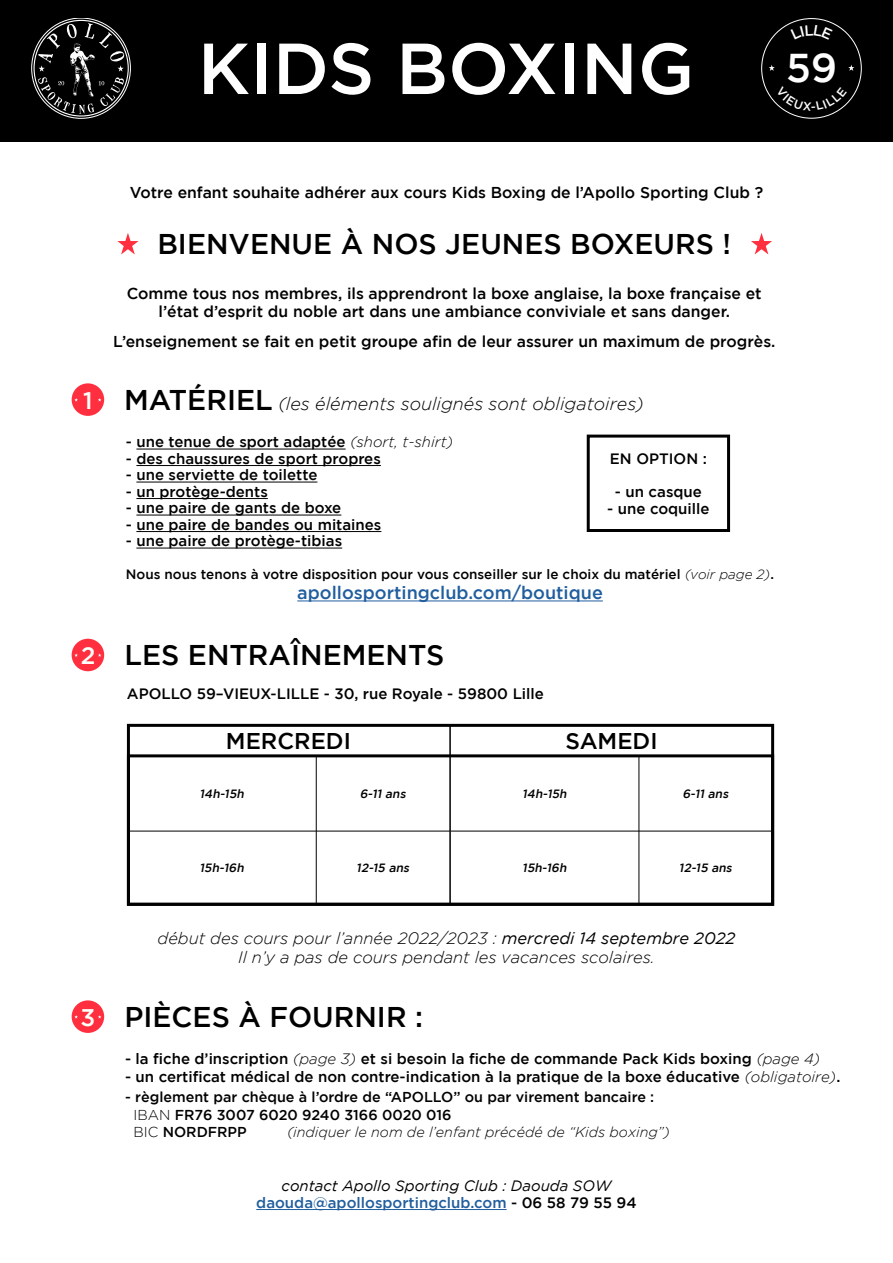
<style>
.page{position:relative;width:893px;height:1263px;background:#fff}
.page>*{position:absolute;margin:0;border:0;box-sizing:border-box;transform-origin:0 0}
.t1{font:500 72px "Gotham";color:#fff}
.t2{font:500 40.05px "Gotham";color:#fff}
.t3{font:500 28.5px "Gotham";color:#000}
.t4{font:500 22.8px "Gotham";color:#000}
.t5{font:italic 300 18px "Gotham";color:#000}
.t6{font:500 18px "Gotham";color:#215e9e}
.t7{font:italic 300 16.5px/19.5px "Gotham";color:#000;text-align:center}
.t8{font:500 15.75px/18px "Gotham";color:#000;text-align:center}
.t9{font:500 15px "Gotham";color:#000}
.t10{font:italic 15px/16.5px "Gotham";color:#000;text-align:center}
.t11{font:500 14.4px/17.2px "Gotham";color:#000}
.t12{font:italic 300 14.4px "Gotham";color:#000}
.t13{font:500 13.5px "Gotham";color:#000}
.t14{font:italic 500 12px "Gotham";color:#000}
.s1{font-weight:500;font-style:normal;font-size:24px;color:#fffffb}
.s2{font-weight:500;font-style:normal;font-size:28.5px}
.s3{font-weight:300;font-style:italic}
.s4{font-size:24px;color:#fffffb}
.s5{font-weight:400}
.s6{font-weight:300}
.s7{font-weight:500;font-style:normal;color:#215e9e}
.s8{font-weight:500;font-style:normal}
</style>
<div class="page">
<div style="left:72px;top:1000px;width:32px;height:33px;background:#ff2f3f;border-radius:50%"></div>
<div style="left:72px;top:639px;width:32px;height:32px;background:#ff2f3f;border-radius:50%"></div>
<div style="left:587px;top:435px;width:143px;height:97px;border:3px solid #000"></div>
<hr style="left:136px;top:449px;width:210px;height:1px;background:#000">
<hr style="left:136px;top:465px;width:245px;height:1px;background:#000">
<hr style="left:136px;top:482px;width:181px;height:1px;background:#000">
<hr style="left:136px;top:498px;width:132px;height:1px;background:#000">
<hr style="left:136px;top:515px;width:205px;height:1px;background:#000">
<hr style="left:136px;top:531px;width:245px;height:1px;background:#000">
<hr style="left:136px;top:548px;width:206px;height:1px;background:#000">
<hr style="left:297px;top:601px;width:306px;height:1px;background:#215e9e">
<div style="left:72px;top:383px;width:32px;height:33px;background:#ff2f3f;border-radius:50%"></div>
<svg style="left:117px;top:233px;width:22px;height:21px"></svg>
<svg style="left:751px;top:233px;width:21px;height:21px"></svg>
<div style="left:0;top:0;width:893px;height:142px;background:#010000"></div>
<svg style="left:38px;top:23px;width:86px;height:91px"></svg>
<hr style="left:449px;top:726px;width:2px;height:178px;background:#000">
<hr style="left:639px;top:756px;width:1px;height:149px;background:#000">
<div style="left:127px;top:754px;width:647px;height:152px;border:3px solid #000"></div>
<div style="left:127px;top:724px;width:647px;height:182px;border:3px solid #000"></div>
<hr style="left:451px;top:831px;width:322px;height:1px;background:#000">
<hr style="left:316px;top:756px;width:1px;height:149px;background:#000">
<hr style="left:128px;top:831px;width:322px;height:1px;background:#000">
<hr style="left:256px;top:1209px;width:251px;height:1px;background:#215e9e">
<svg style="left:761px;top:18px;width:101px;height:101px"></svg>
<h1 class="t1" style="left:198px;top:28px;width:498px">KIDS BOXING</h1>
<h2 class="t2" style="left:786px;top:45px;width:53px">59</h2>
<p class="t8" style="left:130px;top:183px;width:635px">Votre enfant souhaite adhérer aux cours Kids Boxing de l’Apollo Sporting Club ?</p>
<h3 class="t3" style="left:157px;top:228px;width:575px">BIENVENUE À NOS JEUNES BOXEURS !</h3>
<p class="t8" style="left:127px;top:284px;width:636px">Comme tous nos membres, ils apprendront la boxe anglaise, la boxe française et l’état d’esprit du noble art dans une ambiance conviviale et sans danger.</p>
<p class="t8" style="left:113px;top:332px;width:664px">L’enseignement se fait en petit groupe afin de leur assurer un maximum de progrès.</p>
<p class="t5" style="left:83px;top:394px;width:562px"><span class="s1">1</span> <span class="s2">MATÉRIEL</span> (les éléments soulignés sont obligatoires)</p>
<p class="t9" style="left:126px;top:433px;width:329px">- une tenue de sport adaptée <span class="s3">(short, t-shirt)</span></p>
<p class="t9" style="left:126px;top:450px;width:257px">- des chaussures de sport propres</p>
<p class="t9" style="left:126px;top:466px;width:193px">- une serviette de toilette</p>
<p class="t9" style="left:126px;top:483px;width:144px">- un protège-dents</p>
<p class="t9" style="left:126px;top:499px;width:217px">- une paire de gants de boxe</p>
<p class="t9" style="left:126px;top:516px;width:257px">- une paire de bandes ou mitaines</p>
<p class="t9" style="left:126px;top:532px;width:218px">- une paire de protège-tibias</p>
<p class="t13" style="left:126px;top:567px;width:650px">Nous nous tenons à votre disposition pour vous conseiller sur le choix du matériel <span class="s3">(voir page 2)</span>.</p>
<p class="t6" style="left:297px;top:582px;width:307px">apollosportingclub.com/boutique</p>
<p class="t9" style="left:610px;top:450px;width:98px">EN OPTION :</p>
<p class="t9" style="left:615px;top:483px;width:88px">- un casque</p>
<p class="t9" style="left:607px;top:500px;width:104px">- une coquille</p>
<h3 class="t3" style="left:289px;top:632px;width:16px">^</h3>
<h3 class="t3" style="left:81px;top:638px;width:365px"><span class="s4">2</span> LES ENTRAINEMENTS</h3>
<p class="t9" style="left:127px;top:685px;width:418px">APOLLO 59–VIEUX-LILLE - 30, rue Royale - 59800 Lille</p>
<h3 class="t4" style="left:226px;top:728px;width:126px">MERCREDI</h3>
<h3 class="t4" style="left:565px;top:728px;width:94px">SAMEDI</h3>
<p class="t14" style="left:522px;top:787px;width:48px">14h-15h</p>
<p class="t14" style="left:199px;top:787px;width:48px">14h-15h</p>
<p class="t14" style="left:360px;top:787px;width:50px">6-11 ans</p>
<p class="t14" style="left:682px;top:787px;width:50px">6-11 ans</p>
<p class="t14" style="left:200px;top:861px;width:48px">15h-16h</p>
<p class="t14" style="left:356px;top:861px;width:57px">12-15 ans</p>
<p class="t14" style="left:522px;top:861px;width:48px">15h-16h</p>
<p class="t14" style="left:679px;top:861px;width:57px">12-15 ans</p>
<p class="t7" style="left:158px;top:928px;width:579px">début des cours pour l’année 2022/2023 : <span class="s5">mercredi 14 septembre 2022<br></span>Il n’y a pas de cours pendant les vacances scolaires.</p>
<h3 class="t3" style="left:81px;top:1001px;width:344px"><span class="s4">3</span> PIÈCES À FOURNIR :</h3>
<p class="t9" style="left:125px;top:1050px;width:697px">- la fiche d’inscription <span class="s3">(page 3)</span> et si besoin la fiche de commande Pack Kids boxing <span class="s3">(page 4)</span></p>
<p class="t9" style="left:125px;top:1068px;width:717px">- un certificat médical de non contre-indication à la pratique de la boxe éducative <span class="s3">(obligatoire)</span>.</p>
<p class="t11" style="left:134px;top:1088px;width:522px;text-indent:-9px">- règlement par chèque à l’ordre de “APOLLO” ou par virement bancaire :<br><span class="s6">IBAN</span> FR76 3007 6020 9240 3166 0020 016<br><span class="s6">BIC</span> NORDFRPP</p>
<p class="t12" style="left:287px;top:1124px;width:384px">(indiquer le nom de l’enfant précédé de “Kids boxing”)</p>
<p class="t10" style="left:256px;top:1177px;width:382px">contact Apollo Sporting Club : Daouda SOW <span class="s7">daouda@apollosportingclub.com</span> <span class="s8">- 06 58 79 55 94</span></p>
</div>
